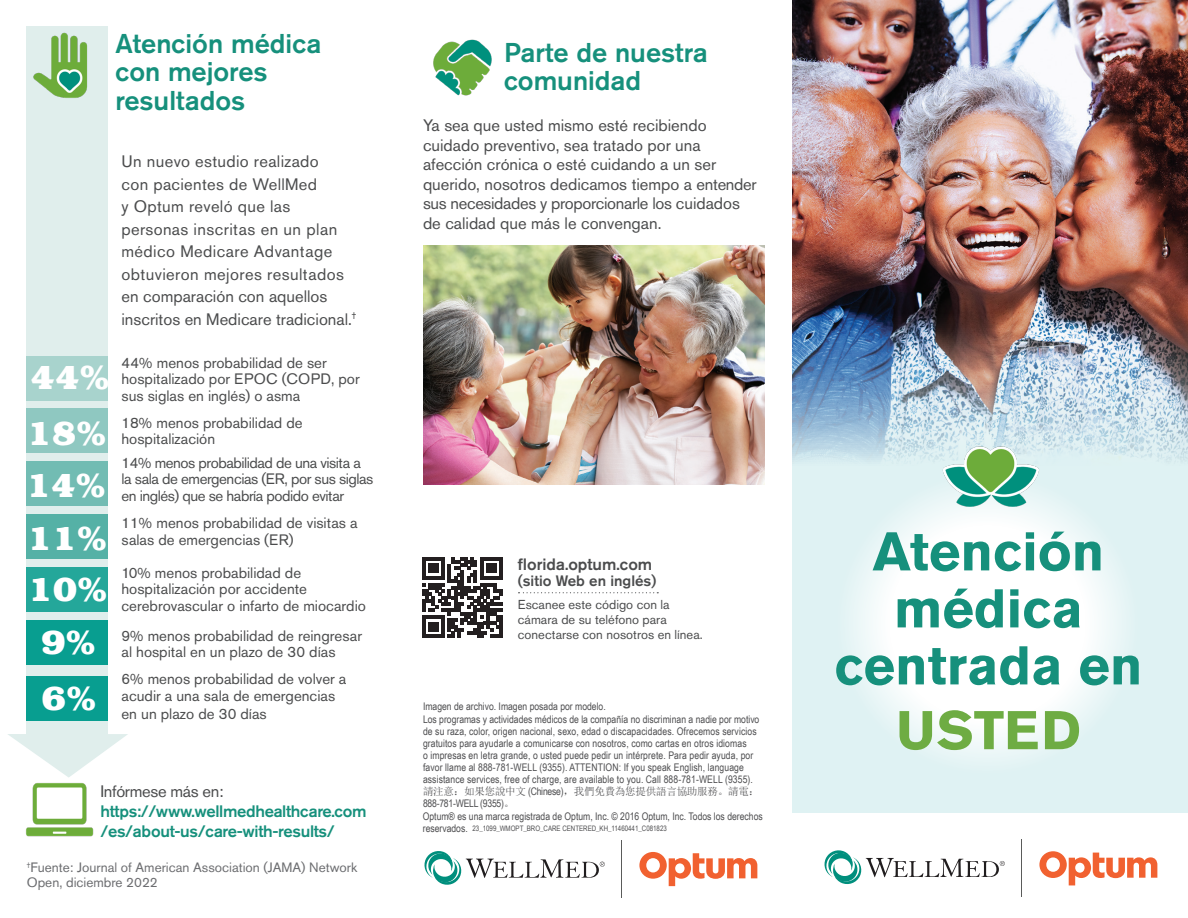
<style>
.page{position:relative;width:1188px;height:918px;background:#fff}
.page>*{position:absolute;margin:0;border:0;box-sizing:border-box;transform-origin:0 0}
.t1{font:700 54px/57px "Akzidenz Grotesk Pro";color:#16907c;text-align:center}
.t2{font:700 54px "Akzidenz Grotesk Pro";letter-spacing:.01em;color:#6eac43}
.t3{font:700 34.2px "Bookman Std";color:#fff}
.t4{font:500 27px/28.5px "Akzidenz Grotesk Pro";color:#16907c}
.t5{font:16.5px/19.5px "Akzidenz Grotesk Pro";color:#4b4c4d}
.t6{font:16.5px/22.5px "Akzidenz Grotesk Pro";letter-spacing:.02em;color:#4b4c4d}
.t7{font:500 16.5px "Akzidenz Grotesk Pro";letter-spacing:-.02em;color:#16907c}
.t8{font:16.5px "Akzidenz Grotesk Pro";letter-spacing:-.02em;color:#4b4c4d}
.t9{font:500 16.35px "Akzidenz Grotesk Pro";color:#4b4c4d}
.t10{font:15px/16.5px "Akzidenz Grotesk Pro";color:#4b4c4d}
.t11{font:15px/16.5px "Akzidenz Grotesk Pro";letter-spacing:-.03em;color:#4b4c4d}
.t12{font:500 15px "Akzidenz Grotesk Pro";color:#4b4c4d}
.t13{font:13.5px/15px "Akzidenz Grotesk Pro";color:#6c6d70}
.t14{font:12.9px "Akzidenz Grotesk Pro";color:#4b4c4d}
.t15{font:10.5px/12px "Arial Narrow";letter-spacing:.01em;color:#4d4d4f}
.t16{font:10.5px "Arial Narrow";letter-spacing:-.02em;color:#4d4d4f}
.t17{font:7.5px "Arial Narrow";color:#4d4d4f}
.s1{font-family:"N Sim Sun"}
</style>
<div class="page">
<div style="left:792px;top:356px;width:396px;height:456px;background:#dff2f3"></div>
<svg style="left:810px;top:446px;width:354px;height:354px"></svg>
<hr style="left:1021px;top:839px;width:1px;height:58px;background:#5a5b5a">
<svg style="left:1039px;top:851px;width:118px;height:34px"></svg>
<svg style="left:825px;top:850px;width:180px;height:34px"></svg>
<hr style="left:621px;top:840px;width:1px;height:58px;background:#5a5b5a">
<svg style="left:639px;top:852px;width:118px;height:34px"></svg>
<svg style="left:424px;top:851px;width:181px;height:34px"></svg>
<img style="left:792px;top:0;width:396px;height:504px">
<img style="left:940px;top:429px;width:102px;height:102px">
<div style="left:27px;top:26px;width:81px;height:714px;background:#e0eeec"></div>
<div style="left:27px;top:356px;width:81px;height:44px;background:#a8d3cd"></div>
<div style="left:27px;top:409px;width:81px;height:44px;background:#8fc8c1"></div>
<div style="left:27px;top:461px;width:81px;height:45px;background:#72bcb3"></div>
<div style="left:27px;top:514px;width:81px;height:45px;background:#55b1a6"></div>
<div style="left:27px;top:567px;width:81px;height:45px;background:#24a79a"></div>
<div style="left:27px;top:620px;width:81px;height:45px;background:#089e90"></div>
<div style="left:27px;top:677px;width:81px;height:44px;background:#089e90"></div>
<svg style="left:8px;top:734px;width:120px;height:27px"></svg>
<img style="left:26px;top:761px;width:68px;height:76px">
<img style="left:26px;top:28px;width:62px;height:77px">
<img style="left:433px;top:39px;width:59px;height:57px">
<img style="left:424px;top:246px;width:340px;height:239px">
<svg style="left:519px;top:592px;width:139px;height:1px"></svg>
<svg style="left:422px;top:557px;width:81px;height:81px"></svg>
<p class="t4" style="left:115px;top:29px;width:208px">Atención médica con mejores resultados</p>
<p class="t3" style="left:30px;top:356px;width:81px">44%</p>
<p class="t3" style="left:27px;top:412px;width:81px">18%</p>
<p class="t3" style="left:26px;top:464px;width:81px">14%</p>
<p class="t3" style="left:28px;top:517px;width:81px">11%</p>
<p class="t3" style="left:28px;top:568px;width:81px">10%</p>
<p class="t3" style="left:41px;top:621px;width:56px">9%</p>
<p class="t3" style="left:42px;top:677px;width:56px">6%</p>
<p class="t6" style="left:122px;top:150px;width:236px">Un nuevo estudio realizado<br>con pacientes de WellMed<br>y Optum reveló que las personas inscritas en un plan médico Medicare Advantage obtuvieron mejores resultados en comparación con aquellos inscritos en Medicare tradicional.<sup>†</sup></p>
<p class="t10" style="left:122px;top:354px;width:240px">44% menos probabilidad de ser hospitalizado por EPOC (COPD, por sus siglas en inglés) o asma</p>
<p class="t10" style="left:122px;top:414px;width:183px">18% menos probabilidad de hospitalización</p>
<p class="t11" style="left:122px;top:454px;width:253px">14% menos probabilidad de una visita a la sala de emergencias (ER, por sus siglas en inglés) que se habría podido evitar</p>
<p class="t10" style="left:122px;top:515px;width:238px">11% menos probabilidad de visitas a salas de emergencias (ER)</p>
<p class="t10" style="left:122px;top:564px;width:246px">10% menos probabilidad de hospitalización por accidente cerebrovascular o infarto de miocardio</p>
<p class="t10" style="left:122px;top:627px;width:242px">9% menos probabilidad de reingresar</p>
<p class="t10" style="left:122px;top:644px;width:216px">al hospital en un plazo de 30 días</p>
<p class="t10" style="left:122px;top:671px;width:226px">6% menos probabilidad de volver a acudir a una sala de emergencias</p>
<p class="t10" style="left:122px;top:705px;width:147px">en un plazo de 30 días</p>
<p class="t8" style="left:100px;top:781px;width:124px">Infórmese más en:</p>
<p class="t7" style="left:100px;top:801px;width:268px">https://www.wellmedhealthcare.com</p>
<p class="t7" style="left:100px;top:820px;width:236px">/es/about-us/care-with-results/</p>
<p class="t13" style="left:27px;top:860px;width:332px"><sup>†</sup>Fuente: Journal of American Association (JAMA) Network<br>Open, diciembre 2022</p>
<p class="t4" style="left:504px;top:38px;width:205px">Parte de nuestra</p>
<p class="t4" style="left:504px;top:66px;width:139px">comunidad</p>
<p class="t5" style="left:423px;top:116px;width:335px">Ya sea que usted mismo esté recibiendo cuidado preventivo, sea tratado por una afección crónica o esté cuidando a un ser querido, nosotros dedicamos tiempo a entender sus necesidades y proporcionarle los cuidados de calidad que más le convengan.</p>
<p class="t9" style="left:518px;top:554px;width:136px">florida.optum.com</p>
<p class="t12" style="left:518px;top:571px;width:140px">(sitio Web en inglés)</p>
<p class="t14" style="left:518px;top:596px;width:153px">Escanee este código con la</p>
<p class="t14" style="left:518px;top:611px;width:150px">cámara de su teléfono para</p>
<p class="t14" style="left:518px;top:626px;width:186px">conectarse con nosotros en línea.</p>
<p class="t15" style="left:423px;top:700px;width:184px">Imagen de archivo. Imagen posada por modelo.</p>
<p class="t15" style="left:423px;top:713px;width:338px">Los programas y actividades médicos de la compañía no discriminan a nadie por motivo de su raza, color, origen nacional, sexo, edad o discapacidades. Ofrecemos servicios gratuitos para ayudarle a comunicarse con nosotros, como cartas en otros idiomas<br>o impresas en letra grande, o usted puede pedir un intérprete. Para pedir ayuda, por favor llame al 888-781-WELL (9355). ATTENTION: If you speak English, language assistance services, free of charge, are available to you. Call 888-781-WELL (9355).<span class="s1">請注意：如果您說中文</span> (Chinese)<span class="s1">，我們免費為您提供語言協助服務。請電：</span></p>
<p class="t16" style="left:423px;top:796px;width:93px">888-781-WELL (9355)<span class="s1">。</span></p>
<p class="t15" style="left:423px;top:810px;width:341px">Optum® es una marca registrada de Optum, Inc. © 2016 Optum, Inc. Todos los derechos reservados.</p>
<p class="t17" style="left:472px;top:823px;width:196px">23_1099_WMOPT_BRO_CARE CENTERED_KH_11460441_C081823</p>
<p class="t1" style="left:873px;top:522px;width:233px">Atención médica</p>
<p class="t1" style="left:834px;top:636px;width:310px">centrada en</p>
<p class="t2" style="left:896px;top:695px;width:186px">USTED</p>
</div>
